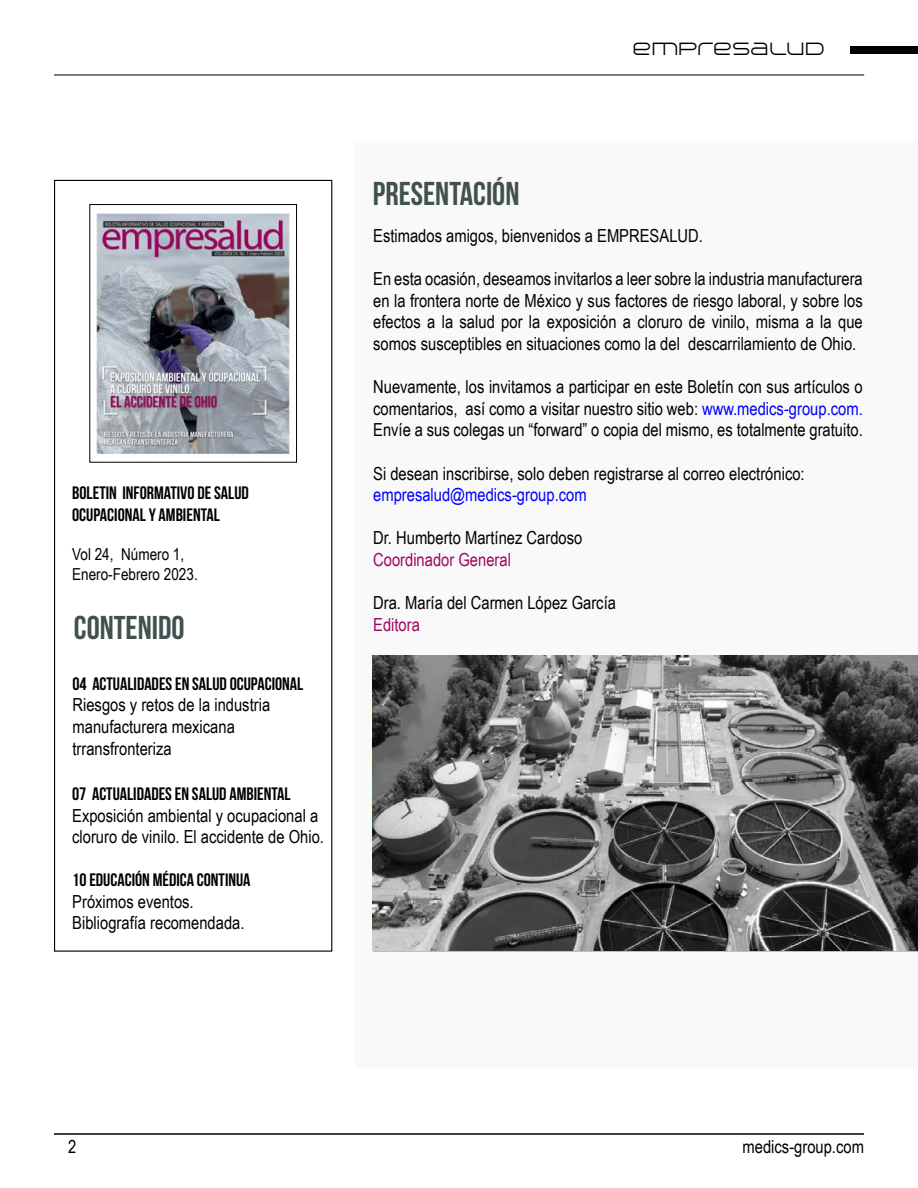
<style>
.page{position:relative;width:918px;height:1188px;background:#fff}
.page>*{position:absolute;margin:0;border:0;box-sizing:border-box;transform-origin:0 0}
.t1{font:33px "Bebas Neue";color:#41514f}
.t2{font:18px/21.6px "Arial Narrow";color:#000}
.t3{font:18px/21.6px "Bebas Neue";color:#000}
.t4{font:18px "Arial Narrow";color:#00f}
.t5{font:18px "Arial Narrow";color:#9e065e}
.t6{font:300 18px "Arkitech";letter-spacing:-.04em;color:#000}
.t7{font:16.5px/19.8px "Arial Narrow";color:#000}
.s1{color:#00f}
</style>
<div class="page">
<div style="left:850px;top:47px;width:68px;height:7px;background:#000"></div>
<hr style="left:54px;top:1133px;width:810px;height:2px;background:#000">
<div style="left:355px;top:141px;width:563px;height:927px;background:#f8f8f8"></div>
<hr style="left:54px;top:75px;width:810px;height:1px;background:#000">
<img style="left:96px;top:213px;width:194px;height:242px">
<div style="left:90px;top:204px;width:207px;height:258px;border:1px solid #000"></div>
<svg style="left:373px;top:656px;width:545px;height:296px;background:#6d6d6d"></svg>
<p class="t3" style="left:72px;top:482px;width:178px">BOLETIN INFORMATIVO DE SALUD<br>OCUPACIONAL Y AMBIENTAL</p>
<p class="t7" style="left:72px;top:544px;width:127px">Vol 24, Número 1,<br>Enero-Febrero 2023.</p>
<h1 class="t1" style="left:74px;top:610px;width:112px">CONTENIDO</h1>
<p class="t3" style="left:72px;top:672px;width:232px">04 ACTUALIDADES EN SALUD OCUPACIONAL</p>
<p class="t2" style="left:72px;top:694px;width:199px">Riesgos y retos de la industria manufacturera mexicana trransfronteriza</p>
<p class="t3" style="left:72px;top:783px;width:220px">07 ACTUALIDADES EN SALUD AMBIENTAL</p>
<p class="t2" style="left:72px;top:804px;width:253px">Exposición ambiental y ocupacional a cloruro de vinilo. El accidente de Ohio.</p>
<p class="t3" style="left:72px;top:869px;width:180px">10 EDUCACIÓN MÉDICA CONTINUA</p>
<p class="t2" style="left:72px;top:890px;width:174px">Próximos eventos.<br>Bibliografía recomendada.</p>
<p class="t6" style="left:631px;top:37px;width:194px">EMPRESALUD</p>
<h1 class="t1" style="left:373px;top:175px;width:148px">PRESENTACIÓN</h1>
<p class="t2" style="left:373px;top:224px;width:331px">Estimados amigos, bienvenidos a EMPRESALUD.</p>
<p class="t2" style="left:373px;top:267px;width:491px;text-align:justify">En esta ocasión, deseamos invitarlos a leer sobre la industria manufacturera en la frontera norte de México y sus factores de riesgo laboral, y sobre los efectos a la salud por la exposición a cloruro de vinilo, misma a la que somos susceptibles en situaciones como la del descarrilamiento de Ohio.</p>
<p class="t2" style="left:373px;top:375px;width:491px;text-align:justify">Nuevamente, los invitamos a participar en este Boletín con sus artículos o comentarios, así como a visitar nuestro sitio web: <span class="s1">www.medics-group.com.<br></span>Envíe a sus colegas un “forward” o copia del mismo, es totalmente gratuito.</p>
<p class="t2" style="left:373px;top:462px;width:433px">Si desean inscribirse, solo deben registrarse al correo electrónico:</p>
<p class="t4" style="left:373px;top:482px;width:215px">empresalud@medics-group.com</p>
<p class="t2" style="left:373px;top:527px;width:211px">Dr. Humberto Martínez Cardoso</p>
<p class="t5" style="left:373px;top:546px;width:139px">Coordinador General</p>
<p class="t2" style="left:373px;top:591px;width:244px">Dra. María del Carmen López García</p>
<p class="t5" style="left:373px;top:611px;width:48px">Editora</p>
<p class="t2" style="left:68px;top:1135px;width:10px">2</p>
<p class="t2" style="left:743px;top:1135px;width:123px">medics-group.com</p>
</div>
